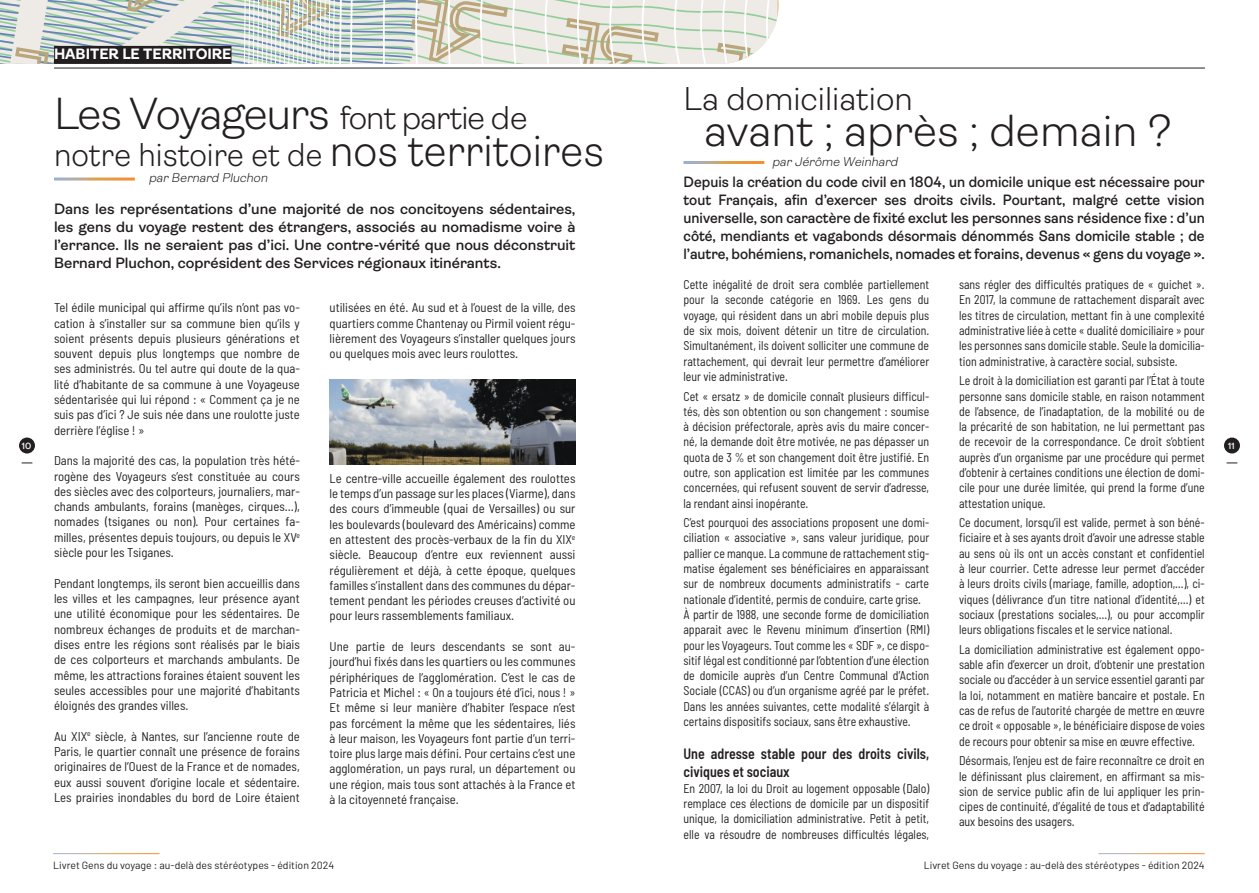
<style>
.page{position:relative;width:1259px;height:893px;background:#fff}
.page>*{position:absolute;margin:0;border:0;box-sizing:border-box;transform-origin:0 0}
.t1{font:300 45px "Ambit";letter-spacing:-.03em;color:#231f20}
.t2{font:300 45px "Ambit";color:#231f20}
.t3{font:300 33px "Ambit";color:#231f20;scale:.95 1}
.t4{font:300 33px "Ambit";color:#231f20}
.t5{font:600 15px/18px "Ambit";color:#231f20;text-align:justify;scale:.94 1}
.t6{font:600 15px/18px "Ambit";color:#231f20;text-align:justify}
.t7{font:600 semi-condensed 15px/18px "Barlow";color:#231f20;scale:.93 1}
.t8{font:700 15px "Ambit";color:#fff}
.t9{font:semi-condensed 12.75px/15.3px "Barlow";color:#231f20;text-align:justify;scale:.93 1}
.t10{font:semi-condensed 12.75px/15.3px "Barlow";color:#231f20;text-align:justify}
.t11{font:semi-condensed 12.75px/15.3px "Barlow";color:#231f20;text-align:justify;scale:.94 1}
.Paragraphe_de_liste{font:italic 300 12.75px "Ambit";color:#231f20}
.t12{font:10.5px "Barlow";color:#231f20}
.t13{font:600 9px "Ambit";color:#fff}
.s1{font-size:33px}
.s2{font-size:45px}
</style>
<div class="page">
<img style="left:330px;top:379px;width:245px;height:86px">
<svg style="left:0;top:0;width:777px;height:64px;background:#d4dad2"></svg>
<div style="left:54px;top:46px;width:177px;height:18px;background:#231f20"></div>
<hr style="left:54px;top:68px;width:1151px;height:1px;background:#231f20">
<div style="left:19px;top:438px;width:16px;height:15px;background:#231f20;border-radius:50%"></div>
<div style="left:1224px;top:438px;width:16px;height:15px;background:#231f20;border-radius:50%"></div>
<p class="t8" style="left:54px;top:46px;width:179px">HABITER LE TERRITOIRE</p>
<p class="t1" style="left:54px;top:89px;width:475px">Les Voyageurs <span class="s1">font partie de</span></p>
<p class="t3" style="left:54px;top:136px;width:580px">notre histoire et de <span class="s2">nos territoires</span></p>
<p class="Paragraphe_de_liste" style="left:149px;top:171px;width:123px">par Bernard Pluchon</p>
<p class="t6" style="left:54px;top:200px;width:523px">Dans les représentations d’une majorité de nos concitoyens sédentaires, les gens du voyage restent des étrangers, associés au nomadisme voire à l’errance. Ils ne seraient pas d’ici. Une contre-vérité que nous déconstruit Bernard Pluchon, coprésident des Services régionaux itinérants.</p>
<p class="t4" style="left:683px;top:80px;width:231px">La domiciliation</p>
<p class="t2" style="left:704px;top:105px;width:469px">avant ; après ; demain ?</p>
<p class="Paragraphe_de_liste" style="left:772px;top:154px;width:130px">par Jérôme Weinhard</p>
<p class="t5" style="left:683px;top:173px;width:556px">Depuis la création du code civil en 1804, un domicile unique est nécessaire pour tout Français, afin d’exercer ses droits civils. Pourtant, malgré cette vision universelle, son caractère de fixité exclut les personnes sans résidence fixe : d’un côté, mendiants et vagabonds désormais dénommés Sans domicile stable ; de l’autre, bohémiens, romanichels, nomades et forains, devenus « gens du voyage ».</p>
<p class="t9" style="left:683px;top:277px;width:266px">Cette inégalité de droit sera comblée partiellement pour la seconde catégorie en 1969. Les gens du voyage, qui résident dans un abri mobile depuis plus de six mois, doivent détenir un titre de circulation.<br>Simultanément, ils doivent solliciter une commune de rattachement, qui devrait leur permettre d’améliorer leur vie administrative.</p>
<p class="t9" style="left:683px;top:388px;width:266px">Cet « ersatz » de domicile connaît plusieurs difficul&shy;tés, dès son obtention ou son changement : soumise à décision préfectorale, après avis du maire concer&shy;né, la demande doit être motivée, ne pas dépasser un quota de 3 % et son changement doit être justifié. En outre, son application est limitée par les communes concernées, qui refusent souvent de servir d’adresse, la rendant ainsi inopérante.</p>
<p class="t9" style="left:683px;top:515px;width:266px">C’est pourquoi des associations proposent une domi&shy;ciliation « associative », sans valeur juridique, pour pallier ce manque. La commune de rattachement stig&shy;matise également ses bénéficiaires en apparaissant sur de nombreux documents administratifs - carte nationale d’identité, permis de conduire, carte grise.</p>
<p class="t9" style="left:683px;top:606px;width:266px">À partir de 1988, une seconde forme de domiciliation apparait avec le Revenu minimum d’insertion (RMI) pour les Voyageurs. Tout comme les « SDF », ce dispo&shy;sitif légal est conditionné par l’obtention d’une élection de domicile auprès d’un Centre Communal d’Action Sociale (CCAS) ou d’un organisme agréé par le préfet.<br>Dans les années suivantes, cette modalité s’élargit à certains dispositifs sociaux, sans être exhaustive.</p>
<p class="t7" style="left:683px;top:745px;width:266px">Une adresse stable pour des droits civils, civiques et sociaux</p>
<p class="t9" style="left:683px;top:780px;width:266px">En 2007, la loi du Droit au logement opposable (Dalo) remplace ces élections de domicile par un dispositif unique, la domiciliation administrative. Petit à petit, elle va résoudre de nombreuses difficultés légales,</p>
<p class="t9" style="left:959px;top:277px;width:266px">sans régler des difficultés pratiques de « guichet ».<br>En 2017, la commune de rattachement disparaît avec les titres de circulation, mettant fin à une complexité administrative liée à cette « dualité domiciliaire » pour les personnes sans domicile stable. Seule la domicilia&shy;tion administrative, à caractère social, subsiste.</p>
<p class="t9" style="left:959px;top:373px;width:266px">Le droit à la domiciliation est garanti par l’État à toute personne sans domicile stable, en raison notamment de l’absence, de l’inadaptation, de la mobilité ou de la précarité de son habitation, ne lui permettant pas de recevoir de la correspondance. Ce droit s’obtient auprès d’un organisme par une procédure qui permet d’obtenir à certaines conditions une élection de domi&shy;cile pour une durée limitée, qui prend la forme d’une attestation unique.</p>
<p class="t9" style="left:959px;top:515px;width:266px">Ce document, lorsqu’il est valide, permet à son béné&shy;ficiaire et à ses ayants droit d’avoir une adresse stable au sens où ils ont un accès constant et confidentiel à leur courrier. Cette adresse leur permet d’accéder à leurs droits civils (mariage, famille, adoption,…), ci&shy;viques (délivrance d’un titre national d’identité,…) et sociaux (prestations sociales,…), ou pour accomplir leurs obligations fiscales et le service national.</p>
<p class="t9" style="left:959px;top:641px;width:266px">La domiciliation administrative est également oppo&shy;sable afin d’exercer un droit, d’obtenir une prestation sociale ou d’accéder à un service essentiel garanti par la loi, notamment en matière bancaire et postale. En cas de refus de l’autorité chargée de mettre en œuvre ce droit « opposable », le bénéficiaire dispose de voies de recours pour obtenir sa mise en œuvre effective.</p>
<p class="t11" style="left:959px;top:753px;width:263px">Désormais, l’enjeu est de faire reconnaître ce droit en le définissant plus clairement, en affirmant sa mis&shy;sion de service public afin de lui appliquer les prin&shy;cipes de continuité, d’égalité de tous et d’adaptabilité aux besoins des usagers.</p>
<p class="t10" style="left:54px;top:300px;width:247px">Tel édile municipal qui affirme qu’ils n’ont pas vo&shy;cation à s’installer sur sa commune bien qu’ils y soient présents depuis plusieurs générations et souvent depuis plus longtemps que nombre de ses administrés. Ou tel autre qui doute de la qua&shy;lité d’habitante de sa commune à une Voyageuse sédentarisée qui lui répond : « Comment ça je ne suis pas d’ici ? Je suis née dans une roulotte juste derrière l’église ! »</p>
<p class="t10" style="left:54px;top:453px;width:247px">Dans la majorité des cas, la population très hété&shy;rogène des Voyageurs s’est constituée au cours des siècles avec des colporteurs, journaliers, mar&shy;chands ambulants, forains (manèges, cirques…), nomades (tsiganes ou non). Pour certaines fa&shy;milles, présentes depuis toujours, ou depuis le XV<sup>e </sup>siècle pour les Tsiganes.</p>
<p class="t10" style="left:54px;top:575px;width:247px">Pendant longtemps, ils seront bien accueillis dans les villes et les campagnes, leur présence ayant une utilité économique pour les sédentaires. De nombreux échanges de produits et de marchan&shy;dises entre les régions sont réalisés par le biais de ces colporteurs et marchands ambulants. De même, les attractions foraines étaient souvent les seules accessibles pour une majorité d’habitants éloignés des grandes villes.</p>
<p class="t10" style="left:54px;top:728px;width:247px">Au XIX<sup>e</sup> siècle, à Nantes, sur l’ancienne route de Paris, le quartier connaît une présence de forains originaires de l’Ouest de la France et de nomades, eux aussi souvent d’origine locale et sédentaire.<br>Les prairies inondables du bord de Loire étaient</p>
<p class="t10" style="left:330px;top:300px;width:247px">utilisées en été. Au sud et à l’ouest de la ville, des quartiers comme Chantenay ou Pirmil voient régu&shy;lièrement des Voyageurs s’installer quelques jours ou quelques mois avec leurs roulottes.</p>
<p class="t13" style="left:22px;top:441px;width:11px">10</p>
<p class="t13" style="left:1228px;top:441px;width:8px">11</p>
<p class="t10" style="left:330px;top:470px;width:247px">Le centre-ville accueille également des roulottes le temps d’un passage sur les places (Viarme), dans des cours d’immeuble (quai de Versailles) ou sur les boulevards (boulevard des Américains) comme en attestent des procès-verbaux de la fin du XIX<sup>e </sup>siècle. Beaucoup d’entre eux reviennent aussi régulièrement et déjà, à cette époque, quelques familles s’installent dans des communes du dépar&shy;tement pendant les périodes creuses d’activité ou pour leurs rassemblements familiaux.</p>
<p class="t10" style="left:330px;top:638px;width:247px">Une partie de leurs descendants se sont au&shy;jourd’hui fixés dans les quartiers ou les communes périphériques de l’agglomération. C’est le cas de Patricia et Michel : « On a toujours été d’ici, nous ! » Et même si leur manière d’habiter l’espace n’est pas forcément la même que les sédentaires, liés à leur maison, les Voyageurs font partie d’un terri&shy;toire plus large mais défini. Pour certains c’est une agglomération, un pays rural, un département ou une région, mais tous sont attachés à la France et à la citoyenneté française.</p>
<p class="t12" style="left:53px;top:859px;width:282px">Livret Gens du voyage : au-delà des stéréotypes - édition 2024</p>
<p class="t12" style="left:923px;top:859px;width:282px">Livret Gens du voyage : au-delà des stéréotypes - édition 2024</p>
</div>
